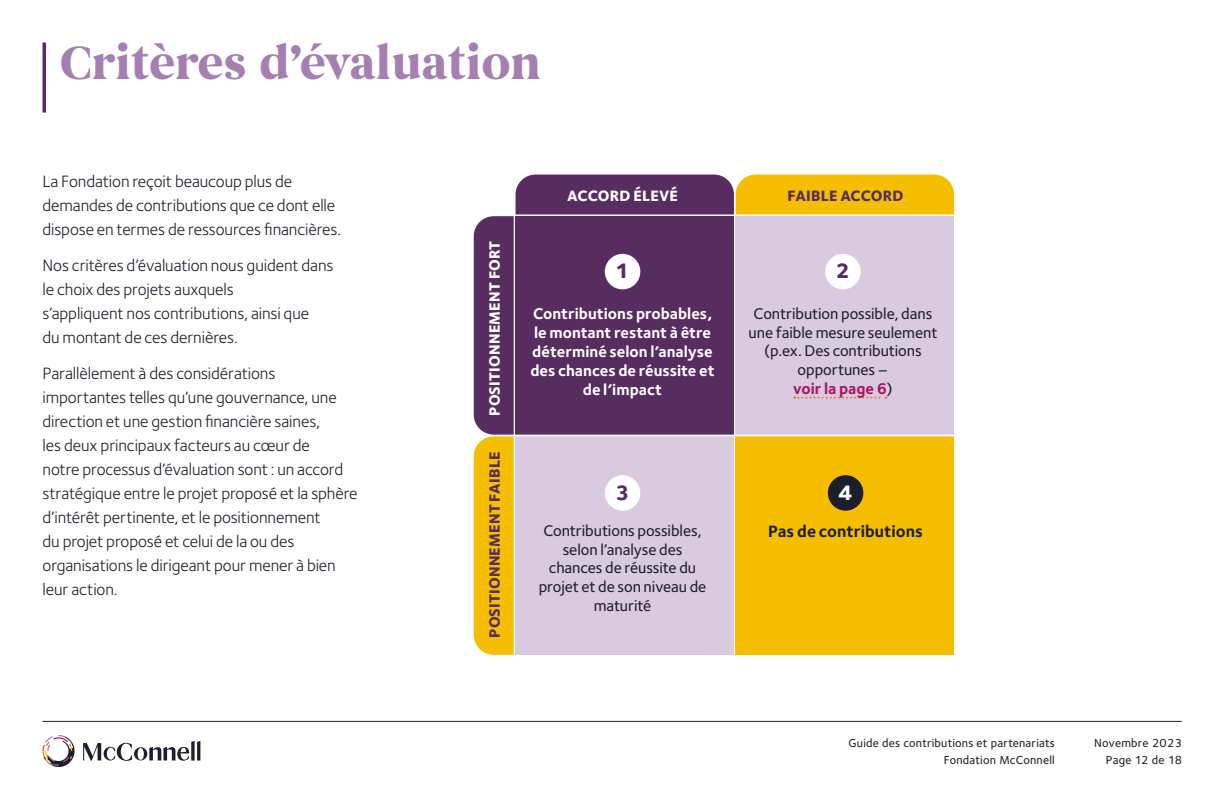
<style>
.page{position:relative;width:1224px;height:792px;background:#fff}
.page>*{position:absolute;margin:0;border:0;box-sizing:border-box;transform-origin:0 0}
.Main_Header{font:700 48px "Begum";letter-spacing:-.01em;color:#a57fb2}
.t1{font:800 21.6px "Foundry Sterling";color:#572c5f}
.t2{font:800 21.6px "Foundry Sterling";color:#fff}
.Main_Body{font:17px/24px "Foundry Sterling";letter-spacing:-.005em;color:#1c1f2a}
.Secondary_Header{font:700 17px "Foundry Sterling";color:#1c1f2a}
.Secondary_Header-2{font:500 16px/18.7px "Foundry Sterling";letter-spacing:-.005em;color:#1c1f2a;text-align:center}
.Secondary_Header-3{font:700 16px/19px "Foundry Sterling";color:#fff;text-align:center}
.Date_-_mariage{font:800 15.5px "Foundry Sterling";letter-spacing:.01em;color:#572c5f}
.Date_-_mariage-2{font:800 15.5px "Foundry Sterling";letter-spacing:.01em;color:#fff}
.t3{font:500 12px/17.1px "Foundry Sterling";letter-spacing:.02em;color:#1c1f2a;text-align:right}
.s1{font-weight:700;color:#ac145a}
</style>
<div class="page">
<hr style="left:43px;top:721px;width:1139px;height:1px;background:#1c1f2a">
<svg style="left:83px;top:741px;width:117px;height:20px"></svg>
<svg style="left:43px;top:735px;width:32px;height:32px"></svg>
<svg style="left:474px;top:175px;width:480px;height:480px;background:#bd9b7d"></svg>
<hr style="left:43px;top:43px;width:3px;height:70px;background:#572c5f">
<h1 class="Main_Header" style="left:60px;top:33px;width:484px">Critères d’évaluation</h1>
<p class="Main_Body" style="left:43px;top:169px;width:300px">La Fondation reçoit beaucoup plus de demandes de contributions que ce dont elle dispose en termes de ressources financières.</p>
<p class="Main_Body" style="left:43px;top:253px;width:293px">Nos critères d’évaluation nous guident dans le choix des projets auxquels<br>s’appliquent nos contributions, ainsi que<br>du montant de ces dernières.</p>
<p class="Main_Body" style="left:43px;top:361px;width:317px">Parallèlement à des considérations importantes telles qu’une gouvernance, une direction et une gestion financière saines,<br>les deux principaux facteurs au cœur de<br>notre processus d’évaluation sont : un accord stratégique entre le projet proposé et la sphère d’intérêt pertinente, et le positionnement<br>du projet proposé et celui de la ou des organisations le dirigeant pour mener à bien leur action.</p>
<p class="Date_-_mariage-2" style="left:485px;top:416px;width:176px;rotate:-90deg">POSITIONNEMENT FORT</p>
<p class="Date_-_mariage" style="left:485px;top:638px;width:188px;rotate:-90deg">POSITIONNEMENT FAIBLE</p>
<p class="Date_-_mariage-2" style="left:567px;top:186px;width:112px">ACCORD ÉLEVÉ</p>
<p class="Date_-_mariage" style="left:788px;top:186px;width:117px">FAIBLE ACCORD</p>
<p class="t1" style="left:615px;top:258px;width:16px">1</p>
<p class="t1" style="left:836px;top:258px;width:16px">2</p>
<p class="Secondary_Header-3" style="left:530px;top:305px;width:186px">Contributions probables, le montant restant à être déterminé selon l’analyse des chances de réussite et de l’impact</p>
<p class="Secondary_Header-2" style="left:748px;top:304px;width:190px">Contribution possible, dans une faible mesure seulement (p.ex. Des contributions opportunes –<br><span class="s1">voir la page 6</span>)</p>
<p class="t1" style="left:615px;top:479px;width:16px">3</p>
<p class="t2" style="left:838px;top:479px;width:16px">4</p>
<p class="Secondary_Header-2" style="left:539px;top:521px;width:169px">Contributions possibles, selon l’analyse des chances de réussite du projet et de son niveau de maturité</p>
<p class="Secondary_Header" style="left:768px;top:521px;width:156px">Pas de contributions</p>
<p class="t3" style="left:849px;top:734px;width:208px">Guide des contributions et partenariats<br>Fondation McConnell</p>
<p class="t3" style="left:1094px;top:735px;width:90px">Novembre 2023<br>Page 12 de 18</p>
</div>
